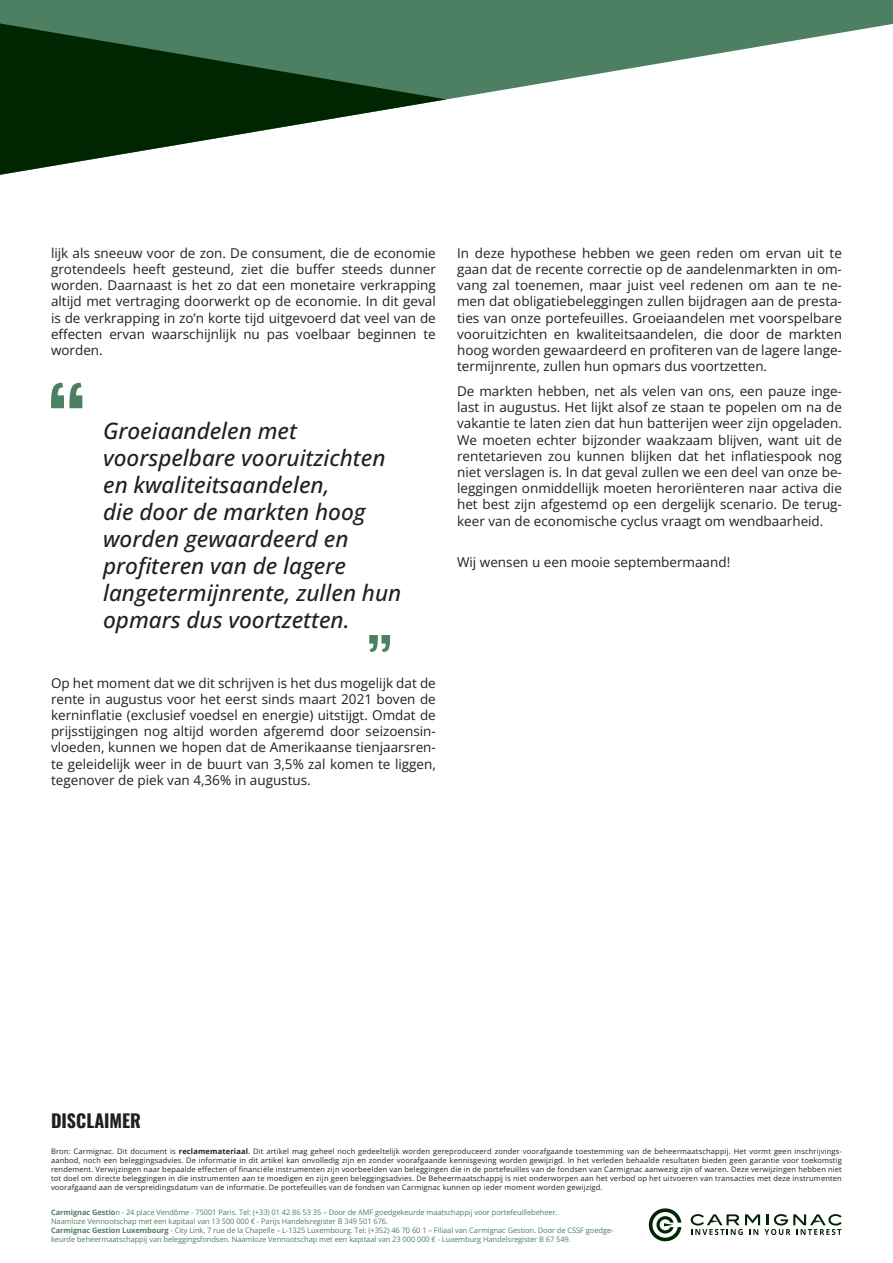
<style>
.page{position:relative;width:893px;height:1263px;background:#fff}
.page>*{position:absolute;margin:0;border:0;box-sizing:border-box;transform-origin:0 0}
.t1{font:italic 500 22.5px/27px "Open Sans";color:#231f20}
.t2{font:700 18px "Oswald";color:#231f20}
.t3{font:13.5px/16.2px "Open Sans";color:#231f20;text-align:justify}
.t4{font:7.5px/9px "Open Sans";letter-spacing:.02em;color:#231f20;text-align:justify}
.t5{font:7.5px/9px "Open Sans";letter-spacing:-.01em;color:#4d8062}
.s1{font-weight:700}
</style>
<div class="page">
<svg style="left:649px;top:1208px;width:32px;height:33px"></svg>
<svg style="left:691px;top:1214px;width:151px;height:21px"></svg>
<svg style="left:0;top:0;width:893px;height:100px;fill:#4d8062"></svg>
<svg style="left:0;top:23px;width:446px;height:152px"></svg>
<svg style="left:51px;top:383px;width:31px;height:25px"></svg>
<svg style="left:369px;top:635px;width:21px;height:17px"></svg>
<p class="t3" style="left:51px;top:245px;width:386px">lijk als sneeuw voor de zon. De consument, die de economie grotendeels heeft gesteund, ziet die buffer steeds dunner worden. Daarnaast is het zo dat een monetaire verkrapping altijd met vertraging doorwerkt op de economie. In dit geval is de verkrapping in zo’n korte tijd uitgevoerd dat veel van de effecten ervan waarschijnlijk nu pas voelbaar beginnen te worden.</p>
<h1 class="t1" style="left:103px;top:417px;width:300px">Groeiaandelen met voorspelbare vooruitzichten en kwaliteitsaandelen,<br>die door de markten hoog worden gewaardeerd en profiteren van de lagere langetermijnrente, zullen hun opmars dus voortzetten.</h1>
<p class="t3" style="left:51px;top:674px;width:386px">Op het moment dat we dit schrijven is het dus mogelijk dat de rente in augustus voor het eerst sinds maart 2021 boven de kerninflatie (exclusief voedsel en energie) uitstijgt. Omdat de prijsstijgingen nog altijd worden afgeremd door seizoensin&shy;vloeden, kunnen we hopen dat de Amerikaanse tienjaarsren&shy;te geleidelijk weer in de buurt van 3,5% zal komen te liggen, tegenover de piek van 4,36% in augustus.</p>
<p class="t3" style="left:457px;top:245px;width:386px">In deze hypothese hebben we geen reden om ervan uit te gaan dat de recente correctie op de aandelenmarkten in om&shy;vang zal toenemen, maar juist veel redenen om aan te ne&shy;men dat obligatiebeleggingen zullen bijdragen aan de presta&shy;ties van onze portefeuilles. Groeiaandelen met voorspelbare vooruitzichten en kwaliteitsaandelen, die door de markten hoog worden gewaardeerd en profiteren van de lagere lange&shy;termijnrente, zullen hun opmars dus voortzetten.</p>
<p class="t3" style="left:457px;top:383px;width:386px">De markten hebben, net als velen van ons, een pauze inge&shy;last in augustus. Het lijkt alsof ze staan te popelen om na de vakantie te laten zien dat hun batterijen weer zijn opgeladen.<br>We moeten echter bijzonder waakzaam blijven, want uit de rentetarieven zou kunnen blijken dat het inflatiespook nog niet verslagen is. In dat geval zullen we een deel van onze be&shy;leggingen onmiddellijk moeten heroriënteren naar activa die het best zijn afgestemd op een dergelijk scenario. De terug&shy;keer van de economische cyclus vraagt om wendbaarheid.</p>
<p class="t3" style="left:457px;top:553px;width:275px">Wij wensen u een mooie septembermaand!</p>
<h2 class="t2" style="left:51px;top:1104px;width:91px">DISCLAIMER</h2>
<p class="t4" style="left:51px;top:1146px;width:792px">Bron: Carmignac. Dit document is <span class="s1">reclamemateriaal</span>. Dit artikel mag geheel noch gedeeltelijk worden gereproduceerd zonder voorafgaande toestemming van de beheermaatschappij. Het vormt geen inschrijvings&shy;aanbod, noch een beleggingsadvies. De informatie in dit artikel kan onvolledig zijn en zonder voorafgaande kennisgeving worden gewijzigd. In het verleden behaalde resultaten bieden geen garantie voor toekomstig rendement. Verwijzingen naar bepaalde effecten of financiële instrumenten zijn voorbeelden van beleggingen die in de portefeuilles van de fondsen van Carmignac aanwezig zijn of waren. Deze verwijzingen hebben niet tot doel om directe beleggingen in die instrumenten aan te moedigen en zijn geen beleggingsadvies. De Beheermaatschappij is niet onderworpen aan het verbod op het uitvoeren van transacties met deze instrumenten voorafgaand aan de verspreidingsdatum van de informatie. De portefeuilles van de fondsen van Carmignac kunnen op ieder moment worden gewijzigd.</p>
<p class="t5" style="left:51px;top:1207px;width:564px"><span class="s1">Carmignac Gestio</span>n - 24 place Vendôme - 75001 Paris. Tel: (+33) 01 42 86 53 35 – Door de AMF goedgekeurde maatschappij voor portefeuillebeheer.<br>Naamloze Vennootschap met een kapitaal van 13 500 000 € - Parijs Handelsregister B 349 501 676.<br><span class="s1">Carmignac Gestion Luxembourg</span> - City Link, 7 rue de la Chapelle – L-1325 Luxembourg. Tel: (+352) 46 70 60 1 – Filiaal van Carmignac Gestion. Door de CSSF goedge&shy;keurde beheermaatschappij van beleggingsfondsen. Naamloze Vennootschap met een kapitaal van 23 000 000 € - Luxemburg Handelsregister B 67 549.</p>
</div>
